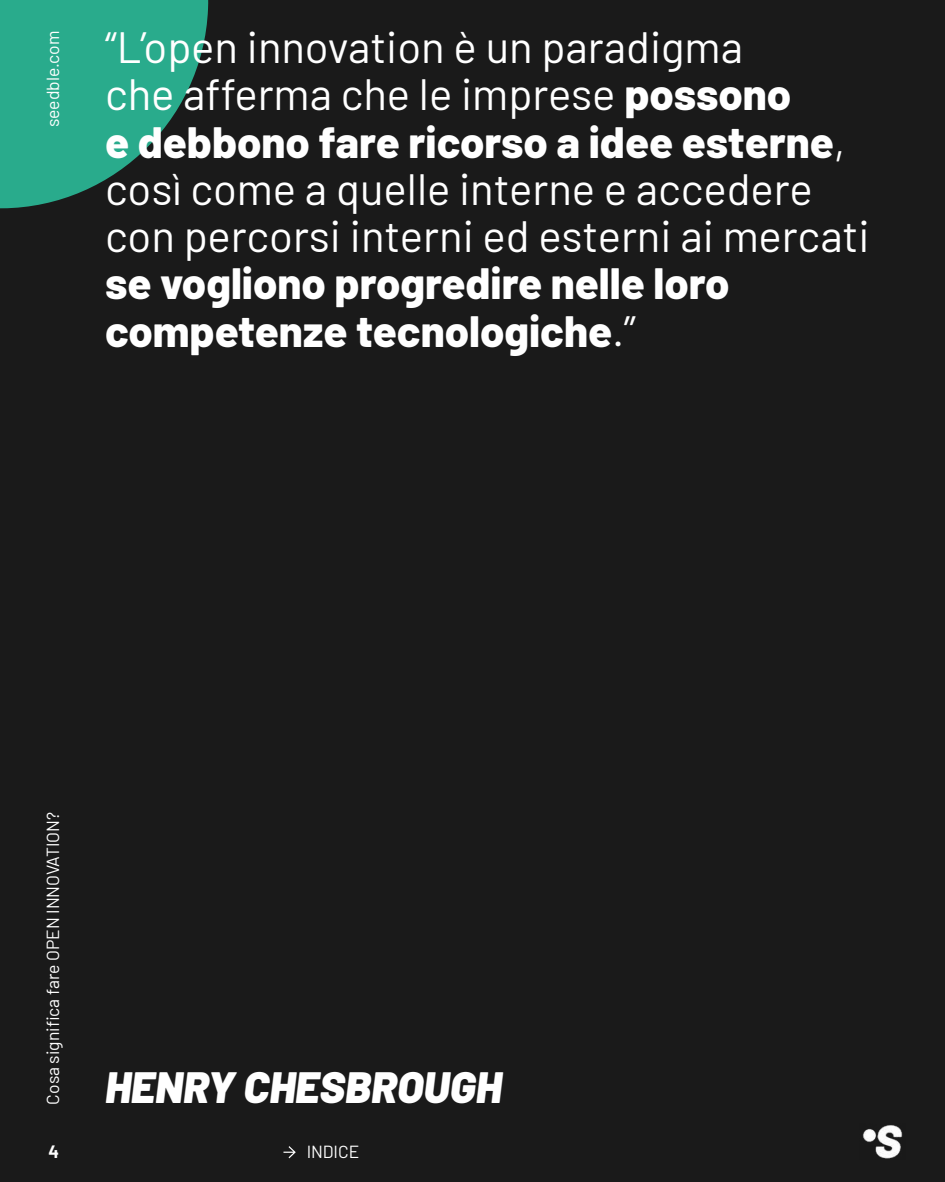
<style>
.page{position:relative;width:945px;height:1182px;background:#fff}
.page>*{position:absolute;margin:0;border:0;box-sizing:border-box;transform-origin:0 0}
.t1{font:43.75px/47.2px "Barlow";color:#fff}
.t2{font:800 43.75px/47.2px "Barlow";color:#fff}
.t3{font:italic 900 43.75px "Barlow";color:#fff}
.t4{font:17.5px "Barlow";color:#fff}
.t5{font:700 17.5px "Barlow";color:#fff}
.s1{font-weight:800}
.s2{font-weight:400}
</style>
<div class="page">
<div style="left:0;top:0;width:945px;height:1181px;background:#1a1a1a"></div>
<svg style="left:0;top:0;width:209px;height:209px;fill:#29ab8c"></svg>
<img style="left:862px;top:1125px;width:41px;height:34px">
<svg style="left:284px;top:1146px;width:12px;height:12px"></svg>
<p class="t4" style="left:40px;top:127px;width:98px;rotate:-90deg">seedble.com</p>
<p class="t1" style="left:105px;top:20px;width:766px">“L’open innovation è un paradigma<br>che afferma che le imprese <span class="s1">possono<br>e debbono fare ricorso a idee esterne</span>, così come a quelle interne e accedere con percorsi interni ed esterni ai mercati</p>
<p class="t2" style="left:105px;top:257px;width:626px">se vogliono progredire nelle loro competenze tecnologiche<span class="s2">.”</span></p>
<p class="t4" style="left:40px;top:1104px;width:294px;rotate:-90deg">Cosa significa fare OPEN INNOVATION?</p>
<p class="t5" style="left:48px;top:1138px;width:12px">4</p>
<p class="t3" style="left:105px;top:1054px;width:398px">HENRY CHESBROUGH</p>
<p class="t4" style="left:307px;top:1139px;width:54px">INDICE</p>
</div>
